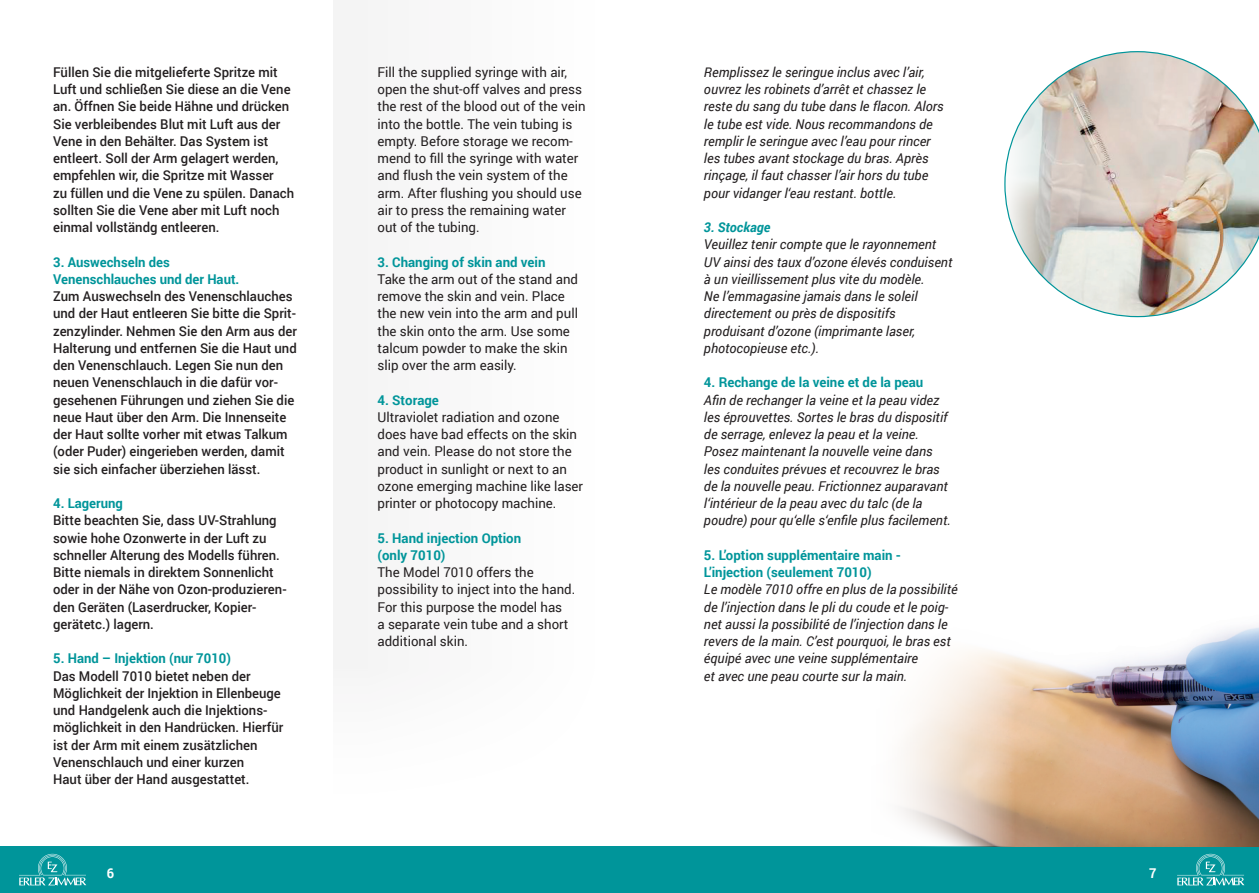
<style>
.page{position:relative;width:1259px;height:893px;background:#fff}
.page>*{position:absolute;margin:0;border:0;box-sizing:border-box;transform-origin:0 0}
.t1{font:500 13.5px/17.2px "Roboto";color:#231f20}
.t2{font:italic 13.5px/17.2px "Roboto";color:#231f20}
.t3{font:13.5px/17.2px "Roboto";color:#231f20}
.t4{font:700 13.5px/17.2px "Roboto";color:#00959a}
.t5{font:italic 700 13.5px "Roboto";color:#00959a}
.t6{font:700 13.5px "Roboto";color:#fff;scale:.95 1}
</style>
<div class="page">
<div style="left:0;top:846px;width:1259px;height:47px;background:#00959a"></div>
<svg style="left:19px;top:854px;width:67px;height:31px"></svg>
<svg style="left:1177px;top:854px;width:67px;height:31px"></svg>
<img style="left:900px;top:626px;width:359px;height:220px">
<div style="left:333px;top:0;width:298px;height:846px;background:#fafafa"></div>
<img style="left:1004px;top:51px;width:255px;height:266px">
<p class="t1" style="left:53px;top:63px;width:242px">Füllen Sie die mitgelieferte Spritze mit Luft und schließen Sie diese an die Vene an. Öffnen Sie beide Hähne und drücken Sie verbleibendes Blut mit Luft aus der Vene in den Behälter. Das System ist entleert. Soll der Arm gelagert werden, empfehlen wir, die Spritze mit Wasser<br>zu füllen und die Vene zu spülen. Danach sollten Sie die Vene aber mit Luft noch einmal vollständg entleeren.</p>
<p class="t4" style="left:53px;top:253px;width:188px">3. Auswechseln des<br>Venenschlauches und der Haut.</p>
<p class="t1" style="left:53px;top:287px;width:245px">Zum Auswechseln des Venenschlauches und der Haut entleeren Sie bitte die Sprit&shy;zenzylinder. Nehmen Sie den Arm aus der Halterung und entfernen Sie die Haut und den Venenschlauch. Legen Sie nun den neuen Venenschlauch in die dafür vor&shy;gesehenen Führungen und ziehen Sie die neue Haut über den Arm. Die Innenseite der Haut sollte vorher mit etwas Talkum (oder Puder) eingerieben werden, damit sie sich einfacher überziehen lässt.</p>
<p class="t4" style="left:53px;top:494px;width:71px">4. Lagerung</p>
<p class="t1" style="left:53px;top:511px;width:235px">Bitte beachten Sie, dass UV-Strahlung sowie hohe Ozonwerte in der Luft zu schneller Alterung des Modells führen.<br>Bitte niemals in direktem Sonnenlicht oder in der Nähe von Ozon-produzieren&shy;den Geräten (Laserdrucker, Kopier&shy;gerätetc.) lagern.</p>
<p class="t4" style="left:53px;top:649px;width:179px">5. Hand – Injektion (nur 7010)</p>
<p class="t1" style="left:53px;top:667px;width:232px">Das Modell 7010 bietet neben der Möglichkeit der Injektion in Ellenbeuge und Handgelenk auch die Injektions&shy;möglichkeit in den Handrücken. Hierfür ist der Arm mit einem zusätzlichen Venenschlauch und einer kurzen<br>Haut über der Hand ausgestattet.</p>
<p class="t3" style="left:377px;top:63px;width:210px">Fill the supplied syringe with air, open the shut-off valves and press the rest of the blood out of the vein into the bottle. The vein tubing is empty. Before storage we recom&shy;mend to fill the syringe with water and flush the vein system of the arm. After flushing you should use air to press the remaining water out of the tubing.</p>
<p class="t4" style="left:377px;top:253px;width:170px">3. Changing of skin and vein</p>
<p class="t3" style="left:377px;top:270px;width:202px">Take the arm out of the stand and remove the skin and vein. Place the new vein into the arm and pull the skin onto the arm. Use some talcum powder to make the skin slip over the arm easily.</p>
<p class="t4" style="left:377px;top:391px;width:63px">4. Storage</p>
<p class="t3" style="left:377px;top:408px;width:207px">Ultraviolet radiation and ozone does have bad effects on the skin and vein. Please do not store the product in sunlight or next to an ozone emerging machine like laser printer or photocopy machine.</p>
<p class="t4" style="left:377px;top:529px;width:145px">5. Hand injection Option (only 7010)</p>
<p class="t3" style="left:377px;top:563px;width:199px">The Model 7010 offers the possibility to inject into the hand.<br>For this purpose the model has<br>a separate vein tube and a short additional skin.</p>
<p class="t2" style="left:704px;top:63px;width:241px">Remplissez le seringue inclus avec l’air, ouvrez les robinets d’arrêt et chassez le reste du sang du tube dans le flacon. Alors le tube est vide. Nous recommandons de remplir le seringue avec l’eau pour rincer les tubes avant stockage du bras. Après rinçage, il faut chasser l’air hors du tube pour vidanger l‘eau restant. bottle.</p>
<p class="t5" style="left:704px;top:218px;width:68px">3. Stockage</p>
<p class="t2" style="left:704px;top:235px;width:250px">Veuillez tenir compte que le rayonnement UV ainsi des taux d’ozone élevés conduisent à un vieillissement plus vite du modèle.<br>Ne l’emmagasine jamais dans le soleil directement ou près de dispositifs produisant d’ozone (imprimante laser, photocopieuse etc.).</p>
<p class="t4" style="left:704px;top:373px;width:221px">4. Rechange de la veine et de la peau</p>
<p class="t2" style="left:704px;top:391px;width:248px">Afin de rechanger la veine et la peau videz les éprouvettes. Sortes le bras du dispositif de serrage, enlevez la peau et la veine.<br>Posez maintenant la nouvelle veine dans les conduites prévues et recouvrez le bras de la nouvelle peau. Frictionnez auparavant l‘intérieur de la peau avec du talc (de la poudre) pour qu‘elle s‘enfile plus facilement.</p>
<p class="t4" style="left:704px;top:546px;width:199px">5. L’option supplémentaire main -<br>L’injection (seulement 7010)</p>
<p class="t2" style="left:704px;top:580px;width:255px">Le modèle 7010 offre en plus de la possibilité de l’injection dans le pli du coude et le poig&shy;net aussi la possibilité de l’injection dans le revers de la main. C’est pourquoi, le bras est équipé avec une veine supplémentaire<br>et avec une peau courte sur la main.</p>
<p class="t6" style="left:107px;top:864px;width:9px">6</p>
<p class="t6" style="left:1149px;top:864px;width:9px">7</p>
</div>
